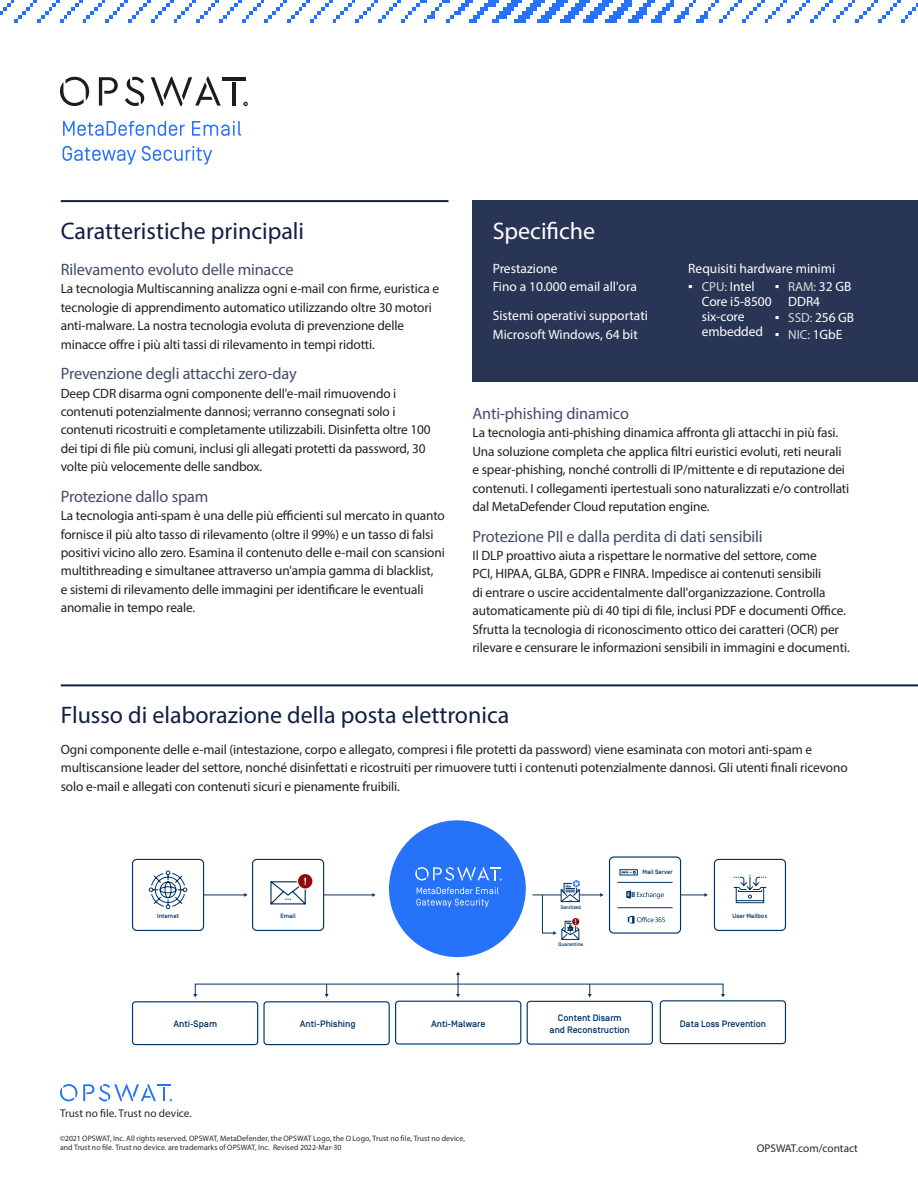
<style>
.page{position:relative;width:918px;height:1188px;background:#fff}
.page>*{position:absolute;margin:0;border:0;box-sizing:border-box;transform-origin:0 0}
.heading2_rule{font:24px "Myriad Pro";color:#111f42}
.heading2{font:24px "Myriad Pro";color:#fff}
.heading_highlight{font:16.5px "Myriad Pro";letter-spacing:-.01em;color:#414c68}
.p2_sidebar_callout{font:13.5px/18.3px "Myriad Pro";letter-spacing:-.01em;color:#231f20}
.heading_sidebar_tabl{font:13.5px/15px "Myriad Pro";color:#fff}
.p2_sidebar_callout-2{font:13.5px "Myriad Pro";color:#fff}
.t1{font:13.2px "Myriad Pro";letter-spacing:-.005em;color:#dadada}
.t2{font:11.25px "Myriad Pro";color:#282828}
.t3{font:500 9.3px/11.2px "Simplon Norm";color:#036;text-align:center}
.t4{font:7.8px/9.4px "Myriad Pro";letter-spacing:.01em;color:#282828}
.t5{font:500 7.35px "Simplon Mono";color:#fff}
.t6{font:500 6.15px "Simplon Norm";color:#036}
.t7{font:500 5.1px "Simplon Norm";color:#036}
.s1{font-family:"Arial"}
.s2{font-size:13.2px;color:#dadada}
.s3{font-family:"Arial";font-size:13.5px;color:#fff}
.s4{font-size:13.5px;color:#fff}
</style>
<div class="page">
<img style="left:0;top:0;width:918px;height:22px">
<svg style="left:60px;top:1084px;width:112px;height:17px"></svg>
<hr style="left:61px;top:200px;width:388px;height:2px;background:#111f42">
<hr style="left:61px;top:684px;width:857px;height:2px;background:#111f42">
<div style="left:472px;top:201px;width:446px;height:181px;background:#293555"></div>
<svg style="left:60px;top:77px;width:29px;height:29px"></svg>
<svg style="left:99px;top:77px;width:19px;height:29px"></svg>
<svg style="left:125px;top:77px;width:19px;height:29px"></svg>
<svg style="left:151px;top:77px;width:70px;height:29px"></svg>
<hr style="left:222px;top:77px;width:24px;height:3px;background:#1c1c1a">
<hr style="left:232px;top:82px;width:4px;height:24px;background:#1c1c1a">
<svg style="left:243px;top:102px;width:5px;height:4px"></svg>
<svg style="left:63px;top:121px;width:122px;height:15px"></svg>
<svg style="left:192px;top:121px;width:49px;height:15px"></svg>
<svg style="left:62px;top:146px;width:74px;height:19px"></svg>
<svg style="left:142px;top:146px;width:70px;height:19px"></svg>
<hr style="left:204px;top:895px;width:41px;height:1px;background:#036">
<svg style="left:244px;top:893px;width:4px;height:4px"></svg>
<hr style="left:324px;top:895px;width:49px;height:1px;background:#036">
<svg style="left:372px;top:893px;width:4px;height:4px"></svg>
<hr style="left:656px;top:895px;width:49px;height:1px;background:#036">
<svg style="left:704px;top:893px;width:4px;height:4px"></svg>
<div style="left:389px;top:820px;width:137px;height:137px;background:#2673fa;border-radius:50%"></div>
<div style="left:263px;top:1001px;width:127px;height:44px;border:1px solid #036;border-radius:3px"></div>
<div style="left:660px;top:1000px;width:126px;height:44px;border:1px solid #036;border-radius:3px"></div>
<div style="left:527px;top:1001px;width:126px;height:44px;border:1px solid #036;border-radius:3px"></div>
<div style="left:132px;top:1001px;width:126px;height:44px;border:1px solid #036;border-radius:3px"></div>
<div style="left:395px;top:1001px;width:126px;height:44px;border:1px solid #036;border-radius:3px"></div>
<svg style="left:325px;top:986px;width:3px;height:11px"></svg>
<svg style="left:456px;top:972px;width:4px;height:25px"></svg>
<svg style="left:588px;top:984px;width:4px;height:13px"></svg>
<svg style="left:532px;top:880px;width:72px;height:60px"></svg>
<svg style="left:571px;top:917px;width:9px;height:9px"></svg>
<div style="left:572px;top:918px;width:7px;height:7px;background:#8f0d12;border-radius:50%"></div>
<div style="left:252px;top:859px;width:72px;height:72px;border:1px solid #036;border-radius:4px"></div>
<div style="left:714px;top:859px;width:72px;height:72px;border:1px solid #036;border-radius:4px"></div>
<svg style="left:733px;top:874px;width:34px;height:29px"></svg>
<div style="left:610px;top:857px;width:71px;height:76px;background:#fff;border-radius:4px"></div>
<div style="left:609px;top:856px;width:72px;height:78px;border:1px solid #036;border-radius:4px"></div>
<svg style="left:620px;top:869px;width:18px;height:6px"></svg>
<svg style="left:622px;top:871px;width:14px;height:3px"></svg>
<svg style="left:415px;top:867px;width:87px;height:14px"></svg>
<svg style="left:416px;top:887px;width:83px;height:20px"></svg>
<div style="left:132px;top:859px;width:72px;height:72px;border:1px solid #036;border-radius:4px"></div>
<svg style="left:148px;top:870px;width:40px;height:39px"></svg>
<svg style="left:626px;top:890px;width:38px;height:9px"></svg>
<svg style="left:628px;top:916px;width:37px;height:8px"></svg>
<hr style="left:617px;top:882px;width:56px;height:1px;background:#036">
<hr style="left:617px;top:907px;width:56px;height:1px;background:#036">
<div style="left:297px;top:873px;width:17px;height:17px;border:2px solid #fff;border-radius:50%"></div>
<div style="left:298px;top:874px;width:14px;height:14px;background:#8f0d12;border-radius:50%"></div>
<svg style="left:270px;top:878px;width:37px;height:27px"></svg>
<p class="heading2_rule" style="left:61px;top:216px;width:245px">Caratteristiche principali</p>
<p class="heading_highlight" style="left:61px;top:259px;width:234px">Rilevamento evoluto delle minacce</p>
<p class="p2_sidebar_callout" style="left:61px;top:280px;width:380px">La tecnologia Multiscanning analizza ogni e-mail con firme, euristica e tecnologie di apprendimento automatico utilizzando oltre 30 motori anti-malware. La nostra tecnologia evoluta di prevenzione delle minacce offre i più alti tassi di rilevamento in tempi ridotti.</p>
<p class="heading_highlight" style="left:61px;top:364px;width:238px">Prevenzione degli attacchi zero-day</p>
<p class="p2_sidebar_callout" style="left:61px;top:384px;width:371px">Deep CDR disarma ogni componente dell'e-mail rimuovendo i contenuti potenzialmente dannosi; verranno consegnati solo i contenuti ricostruiti e completamente utilizzabili. Disinfetta oltre 100 dei tipi di file più comuni, inclusi gli allegati protetti da password, 30 volte più velocemente delle sandbox.</p>
<p class="heading_highlight" style="left:61px;top:486px;width:149px">Protezione dallo spam</p>
<p class="p2_sidebar_callout" style="left:61px;top:506px;width:386px">La tecnologia anti-spam è una delle più efficienti sul mercato in quanto fornisce il più alto tasso di rilevamento (oltre il 99%) e un tasso di falsi positivi vicino allo zero. Esamina il contenuto delle e-mail con scansioni multithreading e simultanee attraverso un'ampia gamma di blacklist,<br>e sistemi di rilevamento delle immagini per identificare le eventuali anomalie in tempo reale.</p>
<p class="heading2" style="left:493px;top:216px;width:104px">Specifiche</p>
<p class="heading_sidebar_tabl" style="left:493px;top:261px;width:66px">Prestazione</p>
<p class="p2_sidebar_callout-2" style="left:493px;top:278px;width:146px">Fino a 10.000 email all'ora</p>
<p class="heading_sidebar_tabl" style="left:493px;top:308px;width:157px">Sistemi operativi supportati</p>
<p class="p2_sidebar_callout-2" style="left:493px;top:326px;width:147px">Microsoft Windows, 64 bit</p>
<p class="heading_sidebar_tabl" style="left:688px;top:260px;width:148px">Requisiti hardware minimi</p>
<p class="heading_sidebar_tabl" style="left:702px;top:279px;width:71px;text-indent:-14px"><span class="s1">▪</span> <span class="s2">CPU:</span> Intel<br>Core i5-8500 six‑core embedded</p>
<p class="t1" style="left:775px;top:279px;width:78px"><span class="s3">▪</span> RAM: <span class="s4">32 GB</span></p>
<p class="heading_sidebar_tabl" style="left:788px;top:294px;width:33px">DDR4</p>
<p class="heading_sidebar_tabl" style="left:775px;top:310px;width:81px"><span class="s1">▪</span> <span class="s2">SSD:</span> 256 GB</p>
<p class="t1" style="left:775px;top:326px;width:69px"><span class="s3">▪</span> NIC: <span class="s4">1GbE</span></p>
<p class="heading_highlight" style="left:472px;top:403px;width:158px">Anti-phishing dinamico</p>
<p class="p2_sidebar_callout" style="left:472px;top:424px;width:378px">La tecnologia anti-phishing dinamica affronta gli attacchi in più fasi.<br>Una soluzione completa che applica filtri euristici evoluti, reti neurali e spear-phishing, nonché controlli di IP/mittente e di reputazione dei contenuti. I collegamenti ipertestuali sono naturalizzati e/o controllati dal MetaDefender Cloud reputation engine.</p>
<p class="heading_highlight" style="left:472px;top:526px;width:292px">Protezione PII e dalla perdita di dati sensibili</p>
<p class="p2_sidebar_callout" style="left:472px;top:546px;width:379px">Il DLP proattivo aiuta a rispettare le normative del settore, come<br>PCI, HIPAA, GLBA, GDPR e FINRA. Impedisce ai contenuti sensibili<br>di entrare o uscire accidentalmente dall'organizzazione. Controlla automaticamente più di 40 tipi di file, inclusi PDF e documenti Office.<br>Sfrutta la tecnologia di riconoscimento ottico dei caratteri (OCR) per rilevare e censurare le informazioni sensibili in immagini e documenti.</p>
<p class="heading2_rule" style="left:61px;top:701px;width:450px">Flusso di elaborazione della posta elettronica</p>
<p class="p2_sidebar_callout" style="left:61px;top:740px;width:788px">Ogni componente delle e-mail (intestazione, corpo e allegato, compresi i file protetti da password) viene esaminata con motori anti-spam e multiscansione leader del settore, nonché disinfettati e ricostruiti per rimuovere tutti i contenuti potenzialmente dannosi. Gli utenti finali ricevono solo e-mail e allegati con contenuti sicuri e pienamente fruibili.</p>
<p class="t6" style="left:643px;top:868px;width:31px">Mail Server</p>
<p class="t7" style="left:561px;top:904px;width:22px">Sanitized</p>
<p class="t5" style="left:573px;top:918px;width:6px">!</p>
<p class="t6" style="left:157px;top:912px;width:23px">Internet</p>
<p class="t6" style="left:280px;top:912px;width:17px">Email</p>
<p class="t6" style="left:733px;top:912px;width:36px">User Mailbox</p>
<p class="t7" style="left:559px;top:942px;width:26px">Quarantine</p>
<p class="t3" style="left:173px;top:1019px;width:45px">Anti-Spam</p>
<p class="t3" style="left:300px;top:1019px;width:57px">Anti-Phishing</p>
<p class="t3" style="left:431px;top:1018px;width:56px">Anti-Malware</p>
<p class="t3" style="left:550px;top:1013px;width:82px">Content Disarm and Reconstruction</p>
<p class="t3" style="left:680px;top:1019px;width:88px">Data Loss Prevention</p>
<p class="t2" style="left:60px;top:1106px;width:133px">Trust no file. Trust no device.</p>
<p class="t4" style="left:60px;top:1133px;width:406px">©2021 OPSWAT, Inc. All rights reserved. OPSWAT, MetaDefender, the OPSWAT Logo, the O Logo, Trust no file, Trust no device, and Trust no file. Trust no device. are trademarks of OPSWAT, Inc. Revised 2022-Mar-30</p>
<p class="t2" style="left:757px;top:1141px;width:103px">OPSWAT.com/contact</p>
</div>
